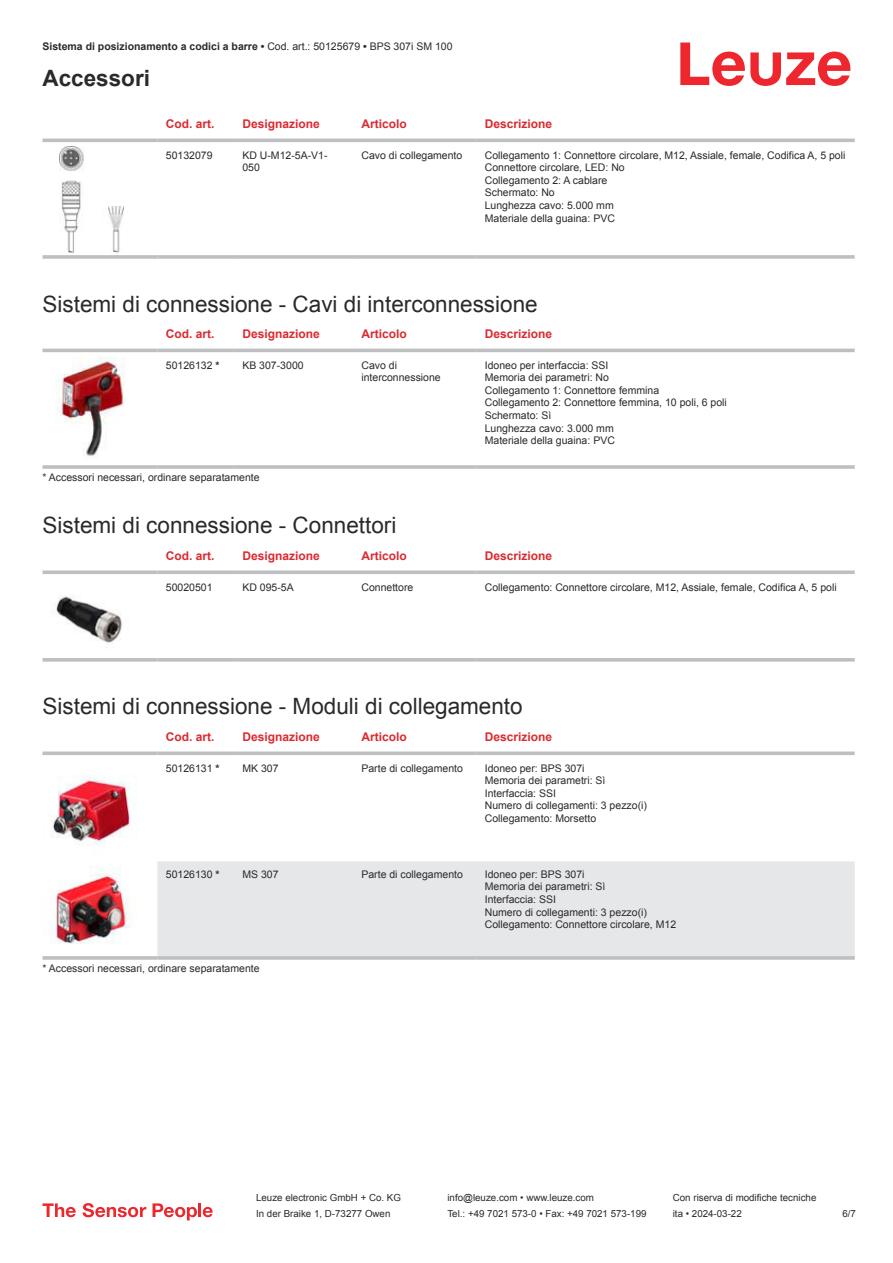
<style>
.page{position:relative;width:893px;height:1263px;background:#fff}
.page>*{position:absolute;margin:0;border:0;box-sizing:border-box;transform-origin:0 0}
.t1{font:22.5px "Arial";color:#2b292a}
.t2{font:700 22.5px "Arial";color:#2b292a}
.t3{font:700 12px "Arial";color:#db2a30}
.t4{font:10.5px/12.6px "Arial";color:#2b292a}
.t5{font:700 10.5px "Arial";color:#2b292a}
.t6{font:9.75px "Arial";color:#2b292a}
.s1{font-weight:400}
.s2{font-weight:700}
</style>
<div class="page">
<svg style="left:680px;top:43px;width:170px;height:43px"></svg>
<svg style="left:43px;top:138px;width:812px;height:1px"></svg>
<hr style="left:43px;top:139px;width:114px;height:3px;background:#bdbfc1">
<hr style="left:157px;top:139px;width:77px;height:3px;background:#bdbfc1">
<hr style="left:234px;top:139px;width:119px;height:3px;background:#bdbfc1">
<hr style="left:353px;top:139px;width:123px;height:3px;background:#bdbfc1">
<hr style="left:476px;top:139px;width:379px;height:3px;background:#bdbfc1">
<svg style="left:43px;top:255px;width:114px;height:4px"></svg>
<hr style="left:157px;top:255px;width:77px;height:4px;background:#c7c8ca">
<hr style="left:234px;top:255px;width:119px;height:4px;background:#bdbfc1">
<svg style="left:353px;top:255px;width:123px;height:4px"></svg>
<hr style="left:476px;top:255px;width:379px;height:4px;background:#c7c8ca">
<img style="left:59px;top:146px;width:65px;height:107px">
<svg style="left:43px;top:348px;width:812px;height:64px"></svg>
<hr style="left:43px;top:349px;width:114px;height:3px;background:#bdbfc1">
<hr style="left:157px;top:349px;width:77px;height:3px;background:#bdbfc1">
<hr style="left:234px;top:349px;width:119px;height:3px;background:#bdbfc1">
<hr style="left:353px;top:349px;width:123px;height:3px;background:#bdbfc1">
<hr style="left:476px;top:349px;width:379px;height:3px;background:#bdbfc1">
<hr style="left:43px;top:465px;width:114px;height:4px;background:#c3c5c7">
<svg style="left:157px;top:465px;width:77px;height:4px"></svg>
<hr style="left:234px;top:465px;width:119px;height:4px;background:#c4c6c7">
<hr style="left:353px;top:465px;width:123px;height:4px;background:#c3c5c7">
<svg style="left:476px;top:465px;width:379px;height:4px;background:#c3c5c7"></svg>
<img style="left:56px;top:356px;width:71px;height:100px">
<svg style="left:43px;top:570px;width:114px;height:4px"></svg>
<svg style="left:157px;top:570px;width:77px;height:4px"></svg>
<svg style="left:234px;top:570px;width:119px;height:4px"></svg>
<svg style="left:353px;top:570px;width:123px;height:4px"></svg>
<svg style="left:476px;top:570px;width:379px;height:4px;background:#c5c6c8"></svg>
<svg style="left:43px;top:658px;width:114px;height:4px"></svg>
<svg style="left:157px;top:658px;width:77px;height:4px"></svg>
<svg style="left:234px;top:658px;width:119px;height:4px"></svg>
<svg style="left:353px;top:658px;width:123px;height:4px"></svg>
<svg style="left:476px;top:658px;width:379px;height:4px;background:#c3c5c7"></svg>
<img style="left:56px;top:596px;width:67px;height:48px">
<div style="left:157px;top:861px;width:698px;height:95px;background:#e6e7e9"></div>
<svg style="left:43px;top:751px;width:114px;height:4px"></svg>
<svg style="left:157px;top:751px;width:77px;height:4px"></svg>
<svg style="left:234px;top:751px;width:119px;height:4px"></svg>
<svg style="left:353px;top:751px;width:123px;height:4px"></svg>
<svg style="left:476px;top:751px;width:379px;height:4px;background:#c5c7c9"></svg>
<svg style="left:43px;top:956px;width:114px;height:4px"></svg>
<hr style="left:157px;top:956px;width:77px;height:4px;background:#bdbfc1">
<svg style="left:234px;top:956px;width:119px;height:4px"></svg>
<svg style="left:353px;top:956px;width:123px;height:4px"></svg>
<hr style="left:476px;top:956px;width:379px;height:4px;background:#bdbfc1">
<img style="left:51px;top:775px;width:86px;height:71px">
<img style="left:51px;top:867px;width:79px;height:77px">
<svg style="left:43px;top:1203px;width:33px;height:14px"></svg>
<svg style="left:83px;top:1203px;width:63px;height:14px"></svg>
<svg style="left:153px;top:1203px;width:44px;height:17px"></svg>
<hr style="left:198px;top:1203px;width:3px;height:14px;background:#ed272d">
<svg style="left:203px;top:1207px;width:10px;height:10px"></svg>
<p class="t5" style="left:43px;top:43px;width:412px">Sistema di posizionamento a codici a barre • <span class="s1">Cod. art.: 50125679</span> • <span class="s1">BPS 307i SM 100</span></p>
<h1 class="t2" style="left:43px;top:70px;width:109px">Accessori</h1>
<p class="t3" style="left:166px;top:119px;width:50px">Cod. art.</p>
<p class="t3" style="left:242px;top:119px;width:79px">Designazione</p>
<p class="t3" style="left:361px;top:119px;width:47px">Articolo</p>
<p class="t3" style="left:485px;top:119px;width:69px">Descrizione</p>
<p class="t4" style="left:166px;top:150px;width:48px">50132079</p>
<p class="t4" style="left:242px;top:150px;width:87px">KD U-M12-5A-V1-<br>050</p>
<p class="t4" style="left:361px;top:150px;width:102px">Cavo di collegamento</p>
<p class="t4" style="left:485px;top:150px;width:362px">Collegamento 1: Connettore circolare, M12, Assiale, female, Codifica A, 5 poli Connettore circolare, LED: No<br>Collegamento 2: A cablare<br>Schermato: No<br>Lunghezza cavo: 5.000 mm<br>Materiale della guaina: PVC</p>
<h1 class="t1" style="left:43px;top:295px;width:497px">Sistemi di connessione - Cavi di interconnessione</h1>
<p class="t3" style="left:166px;top:329px;width:50px">Cod. art.</p>
<p class="t3" style="left:242px;top:329px;width:79px">Designazione</p>
<p class="t3" style="left:361px;top:329px;width:47px">Articolo</p>
<p class="t3" style="left:485px;top:329px;width:69px">Descrizione</p>
<p class="t4" style="left:166px;top:360px;width:55px">50126132 <span class="s2">*</span></p>
<p class="t4" style="left:242px;top:360px;width:63px">KB 307-3000</p>
<p class="t4" style="left:361px;top:360px;width:81px">Cavo di interconnessione</p>
<p class="t4" style="left:485px;top:360px;width:244px">Idoneo per interfaccia: SSI<br>Memoria dei parametri: No<br>Collegamento 1: Connettore femmina<br>Collegamento 2: Connettore femmina, 10 poli, 6 poli<br>Schermato: Sì<br>Lunghezza cavo: 3.000 mm<br>Materiale della guaina: PVC</p>
<p class="t4" style="left:43px;top:472px;width:219px">* Accessori necessari, ordinare separatamente</p>
<h1 class="t1" style="left:43px;top:517px;width:355px">Sistemi di connessione - Connettori</h1>
<p class="t3" style="left:166px;top:551px;width:50px">Cod. art.</p>
<p class="t3" style="left:242px;top:551px;width:79px">Designazione</p>
<p class="t3" style="left:361px;top:551px;width:47px">Articolo</p>
<p class="t3" style="left:485px;top:551px;width:69px">Descrizione</p>
<p class="t4" style="left:166px;top:581px;width:48px">50020501</p>
<p class="t4" style="left:242px;top:581px;width:53px">KD 095-5A</p>
<p class="t4" style="left:361px;top:581px;width:53px">Connettore</p>
<p class="t4" style="left:485px;top:581px;width:353px">Collegamento: Connettore circolare, M12, Assiale, female, Codifica A, 5 poli</p>
<h1 class="t1" style="left:43px;top:698px;width:482px">Sistemi di connessione - Moduli di collegamento</h1>
<p class="t3" style="left:166px;top:732px;width:50px">Cod. art.</p>
<p class="t3" style="left:242px;top:732px;width:79px">Designazione</p>
<p class="t3" style="left:361px;top:732px;width:47px">Articolo</p>
<p class="t3" style="left:485px;top:732px;width:69px">Descrizione</p>
<p class="t4" style="left:166px;top:762px;width:55px">50126131 <span class="s2">*</span></p>
<p class="t4" style="left:242px;top:762px;width:38px">MK 307</p>
<p class="t4" style="left:361px;top:762px;width:103px">Parte di collegamento</p>
<p class="t4" style="left:485px;top:762px;width:164px">Idoneo per: BPS 307i<br>Memoria dei parametri: Sì<br>Interfaccia: SSI<br>Numero di collegamenti: 3 pezzo(i)<br>Collegamento: Morsetto</p>
<p class="t4" style="left:166px;top:869px;width:55px">50126130 <span class="s2">*</span></p>
<p class="t4" style="left:242px;top:869px;width:38px">MS 307</p>
<p class="t4" style="left:361px;top:869px;width:103px">Parte di collegamento</p>
<p class="t4" style="left:485px;top:869px;width:193px">Idoneo per: BPS 307i<br>Memoria dei parametri: Sì<br>Interfaccia: SSI<br>Numero di collegamenti: 3 pezzo(i)<br>Collegamento: Connettore circolare, M12</p>
<p class="t4" style="left:43px;top:963px;width:219px">* Accessori necessari, ordinare separatamente</p>
<p class="t6" style="left:256px;top:1194px;width:146px">Leuze electronic GmbH + Co. KG</p>
<p class="t6" style="left:447px;top:1194px;width:148px">info@leuze.com • www.leuze.com</p>
<p class="t6" style="left:673px;top:1194px;width:145px">Con riserva di modifiche tecniche</p>
<p class="t6" style="left:256px;top:1210px;width:136px">In der Braike 1, D-73277 Owen</p>
<p class="t6" style="left:447px;top:1210px;width:201px">Tel.: +49 7021 573-0 • Fax: +49 7021 573-199</p>
<p class="t6" style="left:673px;top:1210px;width:70px">ita • 2024-03-22</p>
<p class="t6" style="left:842px;top:1210px;width:15px">6 /7</p>
</div>
